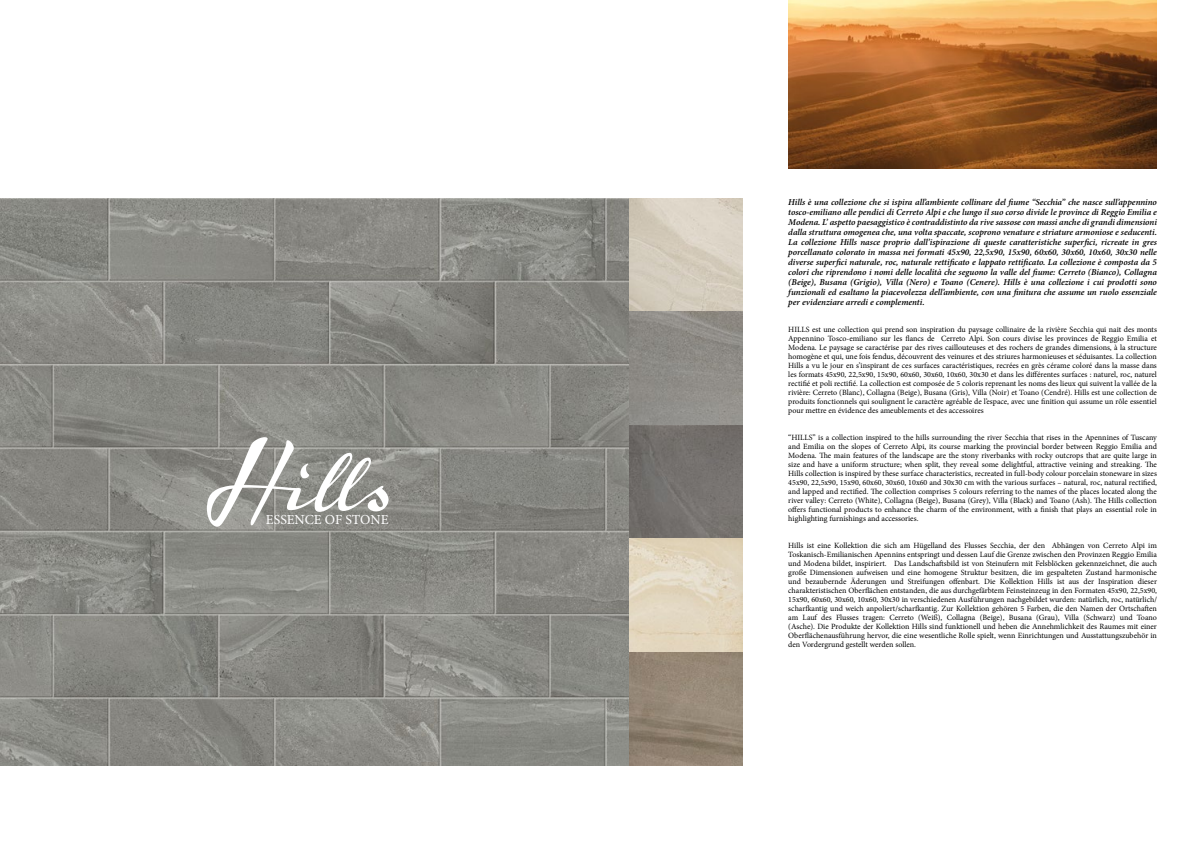
<style>
.page{position:relative;width:1191px;height:842px;background:#fff}
.page>*{position:absolute;margin:0;border:0;box-sizing:border-box;transform-origin:0 0}
.t1{font:13.8px "Minion Pro";letter-spacing:-.005em;color:#fff}
.t2{font:italic 600 9px/10px "Minion Pro";color:#000;text-align:justify}
.t3{font:8px/9px "Minion Pro";color:#000;text-align:justify}
</style>
<div class="page">
<img style="left:0;top:198px;width:629px;height:567px">
<img style="left:629px;top:198px;width:114px;height:567px">
<img style="left:788px;top:0;width:369px;height:169px">
<svg style="left:207px;top:437px;width:182px;height:90px"></svg>
<h1 class="t1" style="left:266px;top:510px;width:124px">ESSENCE OF STONE</h1>
<p class="t2" style="left:788px;top:197px;width:370px">Hills è una collezione che si ispira all’ambiente collinare del fiume “Secchia” che nasce sull’appennino tosco-emiliano alle pendici di Cerreto Alpi e che lungo il suo corso divide le province di Reggio Emilia e Modena. L’ aspetto paesaggistico è contraddistinto da rive sassose con massi anche di grandi dimensioni dalla struttura omogenea che, una volta spaccate, scoprono venature e striature armoniose e seducenti.<br>La collezione Hills nasce proprio dall’ispirazione di queste caratteristiche superfici, ricreate in gres porcellanato colorato in massa nei formati 45x90, 22,5x90, 15x90, 60x60, 30x60, 10x60, 30x30 nelle diverse superfici naturale, roc, naturale rettificato e lappato rettificato. La collezione è composta da 5 colori che riprendono i nomi delle località che seguono la valle del fiume: Cerreto (Bianco), Collagna (Beige), Busana (Grigio), Villa (Nero) e Toano (Cenere). Hills è una collezione i cui prodotti sono funzionali ed esaltano la piacevolezza dell’ambiente, con una finitura che assume un ruolo essenziale per evidenziare arredi e complementi.</p>
<p class="t3" style="left:788px;top:325px;width:370px">HILLS est une collection qui prend son inspiration du paysage collinaire de la rivière Secchia qui nait des monts Appennino Tosco-emiliano sur les flancs de Cerreto Alpi. Son cours divise les provinces de Reggio Emilia et Modena. Le paysage se caractérise par des rives caillouteuses et des rochers de grandes dimensions, à la structure homogène et qui, une fois fendus, découvrent des veinures et des striures harmonieuses et séduisantes. La collection Hills a vu le jour en s’inspirant de ces surfaces caractéristiques, recrées en grès cérame coloré dans la masse dans les formats 45x90, 22,5x90, 15x90, 60x60, 30x60, 10x60, 30x30 et dans les différentes surfaces : naturel, roc, naturel rectifié et poli rectifié. La collection est composée de 5 coloris reprenant les noms des lieux qui suivent la vallée de la rivière: Cerreto (Blanc), Collagna (Beige), Busana (Gris), Villa (Noir) et Toano (Cendré). Hills est une collection de produits fonctionnels qui soulignent le caractère agréable de l’espace, avec une finition qui assume un rôle essentiel pour mettre en évidence des ameublements et des accessoires</p>
<p class="t3" style="left:788px;top:433px;width:370px">“HILLS” is a collection inspired to the hills surrounding the river Secchia that rises in the Apennines of Tuscany and Emilia on the slopes of Cerreto Alpi, its course marking the provincial border between Reggio Emilia and Modena. The main features of the landscape are the stony riverbanks with rocky outcrops that are quite large in size and have a uniform structure; when split, they reveal some delightful, attractive veining and streaking. The Hills collection is inspired by these surface characteristics, recreated in full-body colour porcelain stoneware in sizes 45x90, 22,5x90, 15x90, 60x60, 30x60, 10x60 and 30x30 cm with the various surfaces – natural, roc, natural rectified, and lapped and rectified. The collection comprises 5 colours referring to the names of the places located along the river valley: Cerreto (White), Collagna (Beige), Busana (Grey), Villa (Black) and Toano (Ash). The Hills collection offers functional products to enhance the charm of the environment, with a finish that plays an essential role in highlighting furnishings and accessories.</p>
<p class="t3" style="left:788px;top:541px;width:370px">Hills ist eine Kollektion die sich am Hügelland des Flusses Secchia, der den Abhängen von Cerreto Alpi im Toskanisch-Emilianischen Apennins entspringt und dessen Lauf die Grenze zwischen den Provinzen Reggio Emilia und Modena bildet, inspiriert. Das Landschaftsbild ist von Steinufern mit Felsblöcken gekennzeichnet, die auch große Dimensionen aufweisen und eine homogene Struktur besitzen, die im gespalteten Zustand harmonische und bezaubernde Äderungen und Streifungen offenbart. Die Kollektion Hills ist aus der Inspiration dieser charakteristischen Oberflächen entstanden, die aus durchgefärbtem Feinsteinzeug in den Formaten 45x90, 22,5x90, 15x90, 60x60, 30x60, 10x60, 30x30 in verschiedenen Ausführungen nachgebildet wurden: natürlich, roc, natürlich/ scharfkantig und weich anpoliert/scharfkantig. Zur Kollektion gehören 5 Farben, die den Namen der Ortschaften am Lauf des Flusses tragen: Cerreto (Weiß), Collagna (Beige), Busana (Grau), Villa (Schwarz) und Toano (Asche). Die Produkte der Kollektion Hills sind funktionell und heben die Annehmlichkeit des Raumes mit einer Oberflächenausführung hervor, die eine wesentliche Rolle spielt, wenn Einrichtungen und Ausstattungszubehör in den Vordergrund gestellt werden sollen.</p>
</div>
